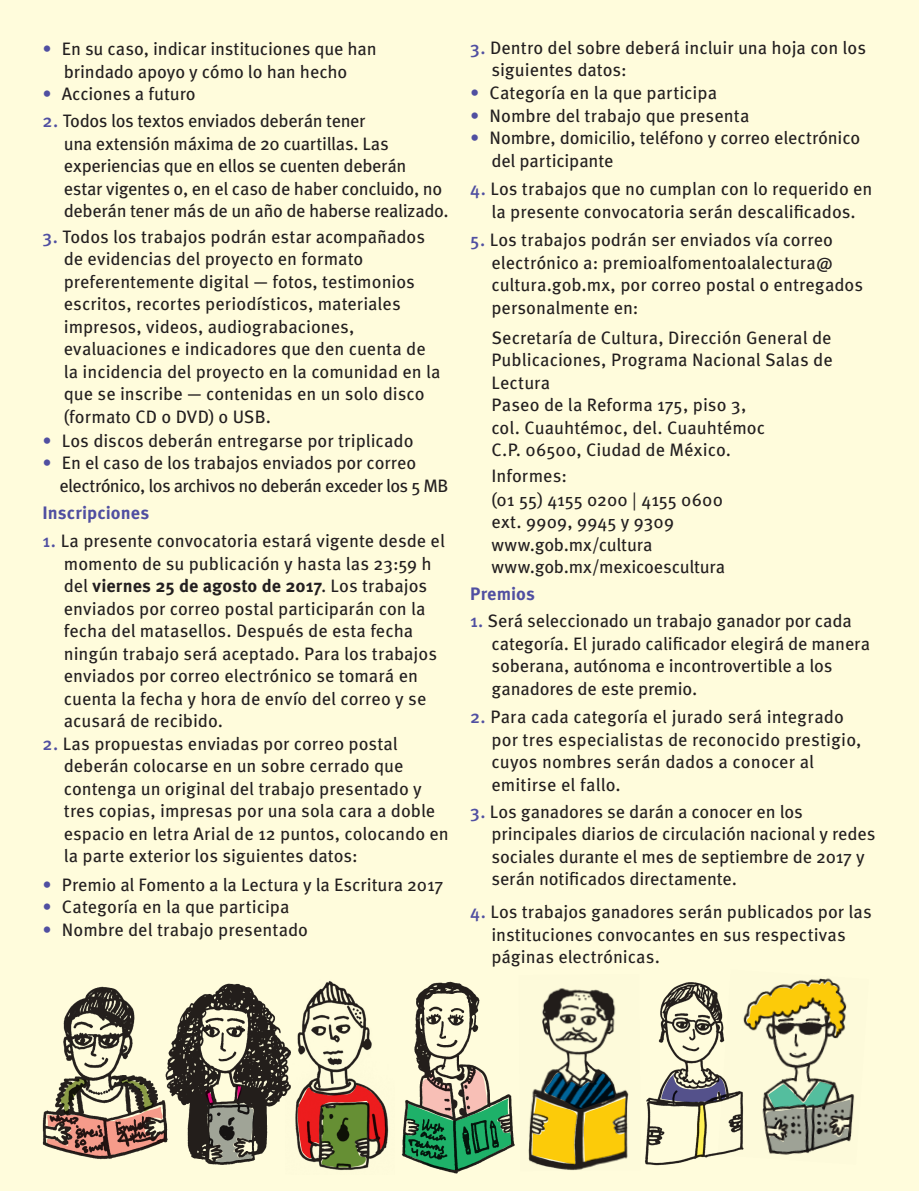
<style>
.page{position:relative;width:919px;height:1191px;background:#fff}
.page>*{position:absolute;margin:0;border:0;box-sizing:border-box;transform-origin:0 0}
.t1{font:18px/22.5px "Meta Pro";color:#231f20}
.t2{font:18px/22.5px "Meta Pro";letter-spacing:-.02em;color:#231f20}
.t3{font:700 18px "Meta Pro";letter-spacing:.005em;color:#504fa1}
.s1{color:#504fa1}
.s2{font-weight:500;color:#504fa1}
.s3{font-weight:700}
.s4{font-family:"Minion Pro"}
</style>
<div class="page">
<div style="left:0;top:0;width:918px;height:1191px;background:#fffcdc"></div>
<img style="left:172px;top:983px;width:113px;height:182px">
<svg style="left:205px;top:1085px;width:49px;height:78px;background:#767269"></svg>
<img style="left:285px;top:981px;width:104px;height:190px">
<svg style="left:297px;top:1084px;width:89px;height:83px;background:#956343"></svg>
<img style="left:42px;top:986px;width:130px;height:174px">
<svg style="left:47px;top:1078px;width:119px;height:78px"></svg>
<img style="left:401px;top:981px;width:114px;height:193px">
<svg style="left:403px;top:1068px;width:109px;height:102px"></svg>
<img style="left:645px;top:982px;width:72px;height:184px">
<svg style="left:661px;top:1072px;width:56px;height:85px"></svg>
<img style="left:528px;top:988px;width:101px;height:183px">
<svg style="left:532px;top:1072px;width:94px;height:92px;background:#a09037"></svg>
<img style="left:717px;top:978px;width:138px;height:177px">
<svg style="left:746px;top:981px;width:98px;height:55px"></svg>
<svg style="left:763px;top:1082px;width:87px;height:71px"></svg>
<p class="t1" style="left:43px;top:38px;width:336px;text-align:center"><span class="s1">•</span> En su caso, indicar instituciones que han brindado apoyo y cómo lo han hecho</p>
<p class="t1" style="left:43px;top:83px;width:155px"><span class="s1">•</span> Acciones a futuro</p>
<p class="t2" style="left:64px;top:110px;width:386px;text-indent:-21px"><span class="s2">2.</span> Todos los textos enviados deberán tener<br>una extensión máxima de 20 cuartillas. Las experiencias que en ellos se cuenten deberán estar vigentes o, en el caso de haber concluido, no deberán tener más de un año de haberse realizado.</p>
<p class="t1" style="left:64px;top:226px;width:378px;text-indent:-21px"><span class="s2">3.</span> Todos los trabajos podrán estar acompañados de evidencias del proyecto en formato preferentemente digital — fotos, testimonios escritos, recortes periodísticos, materiales impresos, videos, audiograbaciones, evaluaciones e indicadores que den cuenta de la incidencia del proyecto en la comunidad en la que se inscribe — contenidas en un solo disco (formato CD o DVD) o USB.</p>
<p class="t1" style="left:43px;top:430px;width:372px"><span class="s1">•</span> Los discos deberán entregarse por triplicado</p>
<p class="t2" style="left:60px;top:452px;width:390px;text-indent:-17px"><span class="s1">•</span> En el caso de los trabajos enviados por correo electrónico, los archivos no deberán exceder los 5 MB</p>
<p class="t3" style="left:43px;top:501px;width:108px">Inscripciones</p>
<p class="t1" style="left:64px;top:530px;width:382px;text-indent:-21px"><span class="s2">1.</span> La presente convocatoria estará vigente desde el momento de su publicación y hasta las 23:59 h del <span class="s3">viernes 25 de agosto de 2017</span>. Los trabajos enviados por correo postal participarán con la fecha del matasellos. Después de esta fecha ningún trabajo será aceptado. Para los trabajos enviados por correo electrónico se tomará en cuenta la fecha y hora de envío del correo y se acusará de recibido.</p>
<p class="t1" style="left:64px;top:733px;width:386px;text-indent:-21px"><span class="s2">2.</span> Las propuestas enviadas por correo postal deberán colocarse en un sobre cerrado que contenga un original del trabajo presentado y tres copias, impresas por una sola cara a doble espacio en letra Arial de 12 puntos, colocando en la parte exterior los siguientes datos:</p>
<p class="t1" style="left:43px;top:874px;width:402px"><span class="s1">•</span> Premio al Fomento a la Lectura y la Escritura 2017</p>
<p class="t1" style="left:43px;top:896px;width:248px"><span class="s1">•</span> Categoría en la que participa</p>
<p class="t1" style="left:43px;top:919px;width:267px"><span class="s1">•</span> Nombre del trabajo presentado</p>
<p class="t1" style="left:491px;top:37px;width:376px;text-indent:-21px"><span class="s2">3.</span> Dentro del sobre deberá incluir una hoja con los siguientes datos:</p>
<p class="t1" style="left:470px;top:82px;width:248px"><span class="s1">•</span> Categoría en la que participa</p>
<p class="t1" style="left:470px;top:105px;width:281px"><span class="s1">•</span> Nombre del trabajo que presenta</p>
<p class="t1" style="left:491px;top:127px;width:370px;text-indent:-21px"><span class="s1">•</span> Nombre, domicilio, teléfono y correo electrónico del participante</p>
<p class="t1" style="left:470px;top:178px;width:404px;text-align:center"><span class="s2">4.</span> Los trabajos que no cumplan con lo requerido en la presente convocatoria serán descalificados.</p>
<p class="t1" style="left:491px;top:229px;width:373px;text-indent:-21px"><span class="s2">5.</span> Los trabajos podrán ser enviados vía correo electrónico a: premioalfomentoalalectura@ cultura.gob.mx, por correo postal o entregados personalmente en:</p>
<p class="t1" style="left:491px;top:327px;width:343px;text-align:justify">Secretaría de Cultura, Dirección General de Publicaciones, Programa Nacional Salas de Lectura</p>
<p class="t1" style="left:491px;top:394px;width:256px">Paseo de la Reforma 175, piso 3,</p>
<p class="t1" style="left:491px;top:417px;width:275px">col. Cuauhtémoc, del. Cuauhtémoc</p>
<p class="t1" style="left:491px;top:439px;width:241px">C.P. 06500, Ciudad de México.</p>
<p class="t1" style="left:491px;top:465px;width:77px">Informes:</p>
<p class="t1" style="left:491px;top:489px;width:233px">(01 55) 4155 0200 <span class="s4">|</span> 4155 0600</p>
<p class="t1" style="left:491px;top:511px;width:184px">ext. 9909, 9945 y 9309</p>
<p class="t1" style="left:491px;top:534px;width:163px">www.gob.mx/cultura</p>
<p class="t1" style="left:491px;top:556px;width:235px">www.gob.mx/mexicoescultura</p>
<p class="t3" style="left:470px;top:582px;width:66px">Premios</p>
<p class="t1" style="left:491px;top:610px;width:380px;text-indent:-21px"><span class="s2">1.</span> Será seleccionado un trabajo ganador por cada categoría. El jurado calificador elegirá de manera soberana, autónoma e incontrovertible a los ganadores de este premio.</p>
<p class="t1" style="left:491px;top:706px;width:371px;text-indent:-21px"><span class="s2">2.</span> Para cada categoría el jurado será integrado por tres especialistas de reconocido prestigio, cuyos nombres serán dados a conocer al emitirse el fallo.</p>
<p class="t1" style="left:491px;top:801px;width:385px;text-indent:-21px"><span class="s2">3.</span> Los ganadores se darán a conocer en los principales diarios de circulación nacional y redes sociales durante el mes de septiembre de 2017 y serán notificados directamente.</p>
<p class="t1" style="left:491px;top:901px;width:382px;text-indent:-21px"><span class="s2">4.</span> Los trabajos ganadores serán publicados por las instituciones convocantes en sus respectivas páginas electrónicas.</p>
</div>
